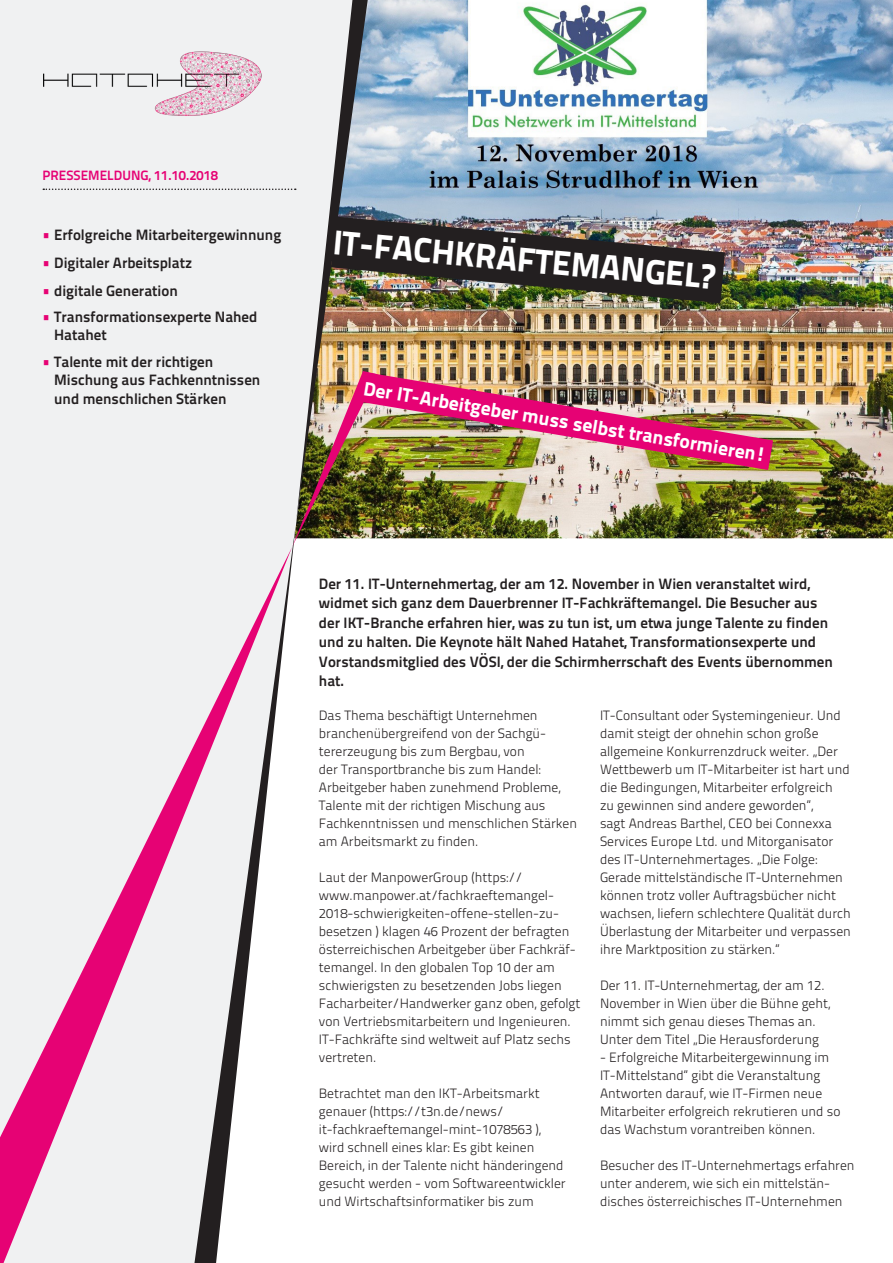
<style>
.page{position:relative;width:893px;height:1263px;background:#fff}
.page>*{position:absolute;margin:0;border:0;box-sizing:border-box;transform-origin:0 0}
.t1{font:34.5px "Titillium Text 25 L 999 wt";color:#fff}
.t2{font:19.5px "Titillium Text 25 L 999 wt";color:#fff}
.t3{font:15px/19.5px "Titillium Text 25 L 800 wt";color:#231f20}
.t4{font:13.5px/18px "Titillium Text 25 L 250 wt";color:#231f20}
.t5{font:13.5px "Titillium Text 25 L 800 wt";color:#e60274}
.s1{font-size:18px;color:#e60274}
</style>
<div class="page">
<img style="left:368px;top:0;width:525px;height:538px">
<div style="left:0;top:0;width:194px;height:371px;background:#f0f1f2"></div>
<svg style="left:194px;top:0;width:174px;height:371px;fill:#f0f1f2"></svg>
<svg style="left:0;top:371px;width:378px;height:892px;fill:#f0f1f2"></svg>
<img style="left:44px;top:51px;width:217px;height:66px">
<div style="left:319px;top:567px;width:494px;height:27px;background:#fff"></div>
<div style="left:319px;top:587px;width:502px;height:27px;background:#fff"></div>
<div style="left:319px;top:606px;width:513px;height:27px;background:#fff"></div>
<div style="left:319px;top:626px;width:501px;height:27px;background:#fff"></div>
<div style="left:319px;top:645px;width:517px;height:27px;background:#fff"></div>
<div style="left:319px;top:665px;width:29px;height:27px;background:#fff"></div>
<img style="left:329px;top:353px;width:476px;height:137px">
<img style="left:278px;top:186px;width:500px;height:147px">
<svg style="left:43px;top:189px;width:253px;height:1px"></svg>
<p class="t5" style="left:43px;top:165px;width:177px">PRESSEMELDUNG, 11.10.2018</p>
<p class="t3" style="left:41px;top:224px;width:241px"><span class="s1">•</span> Erfolgreiche Mitarbeitergewinnung</p>
<p class="t3" style="left:41px;top:252px;width:152px"><span class="s1">•</span> Digitaler Arbeitsplatz</p>
<p class="t3" style="left:41px;top:280px;width:138px"><span class="s1">•</span> digitale Generation</p>
<p class="t3" style="left:54px;top:307px;width:205px;line-height:18px;text-indent:-13px"><span class="s1">•</span> Transformationsexperte Nahed<br>Hatahet</p>
<p class="t3" style="left:54px;top:351px;width:208px;line-height:18px;text-indent:-13px"><span class="s1">•</span> Talente mit der richtigen<br>Mischung aus Fachkenntnissen</p>
<p class="t3" style="left:54px;top:388px;width:174px">und menschlichen Stärken</p>
<h1 class="t1" style="left:335px;top:216px;width:384px;rotate:5deg">IT-Fachkräft emangel?</h1>
<h2 class="t2" style="left:366px;top:374px;width:409px;rotate:9deg">DerIT-Arbeitgebermuss selbst transformieren!</h2>
<p class="t3" style="left:319px;top:573px;width:516px">Der 11. IT-Unternehmertag, der am 12. November in Wien veranstaltet wird, widmet sich ganz dem Dauerbrenner IT-Fachkräftemangel. Die Besucher aus der IKT-Branche erfahren hier, was zu tun ist, um etwa junge Talente zu finden und zu halten. Die Keynote hält Nahed Hatahet, Transformationsexperte und Vorstandsmitglied des VÖSI, der die Schirmherrschaft des Events übernommen hat.</p>
<p class="t4" style="left:319px;top:706px;width:260px">Das Thema beschäftigt Unternehmen branchenübergreifend von der Sachgü&shy;tererzeugung bis zum Bergbau, von<br>der Transportbranche bis zum Handel:<br>Arbeitgeber haben zunehmend Probleme, Talente mit der richtigen Mischung aus Fachkenntnissen und menschlichen Stärken am Arbeitsmarkt zu finden.</p>
<p class="t4" style="left:319px;top:868px;width:263px">Laut der ManpowerGroup (https:// www.manpower.at/fachkraeftemangel-2018-schwierigkeiten-offene-stellen-zu&shy;besetzen ) klagen 46 Prozent der befragten österreichischen Arbeitgeber über Fachkräf&shy;temangel. In den globalen Top 10 der am schwierigsten zu besetzenden Jobs liegen Facharbeiter/Handwerker ganz oben, gefolgt von Vertriebsmitarbeitern und Ingenieuren.<br>IT-Fachkräfte sind weltweit auf Platz sechs vertreten.</p>
<p class="t4" style="left:319px;top:1084px;width:248px">Betrachtet man den IKT-Arbeitsmarkt genauer (https://t3n.de/news/ it-fachkraeftemangel-mint-1078563 ), wird schnell eines klar: Es gibt keinen Bereich, in der Talente nicht händeringend gesucht werden - vom Softwareentwickler und Wirtschaftsinformatiker bis zum</p>
<p class="t4" style="left:600px;top:705px;width:252px">IT-Consultant oder Systemingenieur. Und damit steigt der ohnehin schon große allgemeine Konkurrenzdruck weiter. „Der Wettbewerb um IT-Mitarbeiter ist hart und die Bedingungen, Mitarbeiter erfolgreich<br>zu gewinnen sind andere geworden“,<br>sagt Andreas Barthel, CEO bei Connexxa Services Europe Ltd. und Mitorganisator des IT-Unternehmertages. „Die Folge:<br>Gerade mittelständische IT-Unternehmen können trotz voller Auftragsbücher nicht wachsen, liefern schlechtere Qualität durch Überlastung der Mitarbeiter und verpassen ihre Marktposition zu stärken.“</p>
<p class="t4" style="left:600px;top:975px;width:232px">Der 11. IT-Unternehmertag, der am 12.<br>November in Wien über die Bühne geht, nimmt sich genau dieses Themas an.<br>Unter dem Titel „Die Herausforderung</p>
<p class="t4" style="left:600px;top:1047px;width:242px">- Erfolgreiche Mitarbeitergewinnung im IT-Mittelstand“ gibt die Veranstaltung Antworten darauf, wie IT-Firmen neue Mitarbeiter erfolgreich rekrutieren und so das Wachstum vorantreiben können.</p>
<p class="t4" style="left:600px;top:1155px;width:256px">Besucher des IT-Unternehmertags erfahren unter anderem, wie sich ein mittelstän&shy;disches österreichisches IT-Unternehmen</p>
</div>
